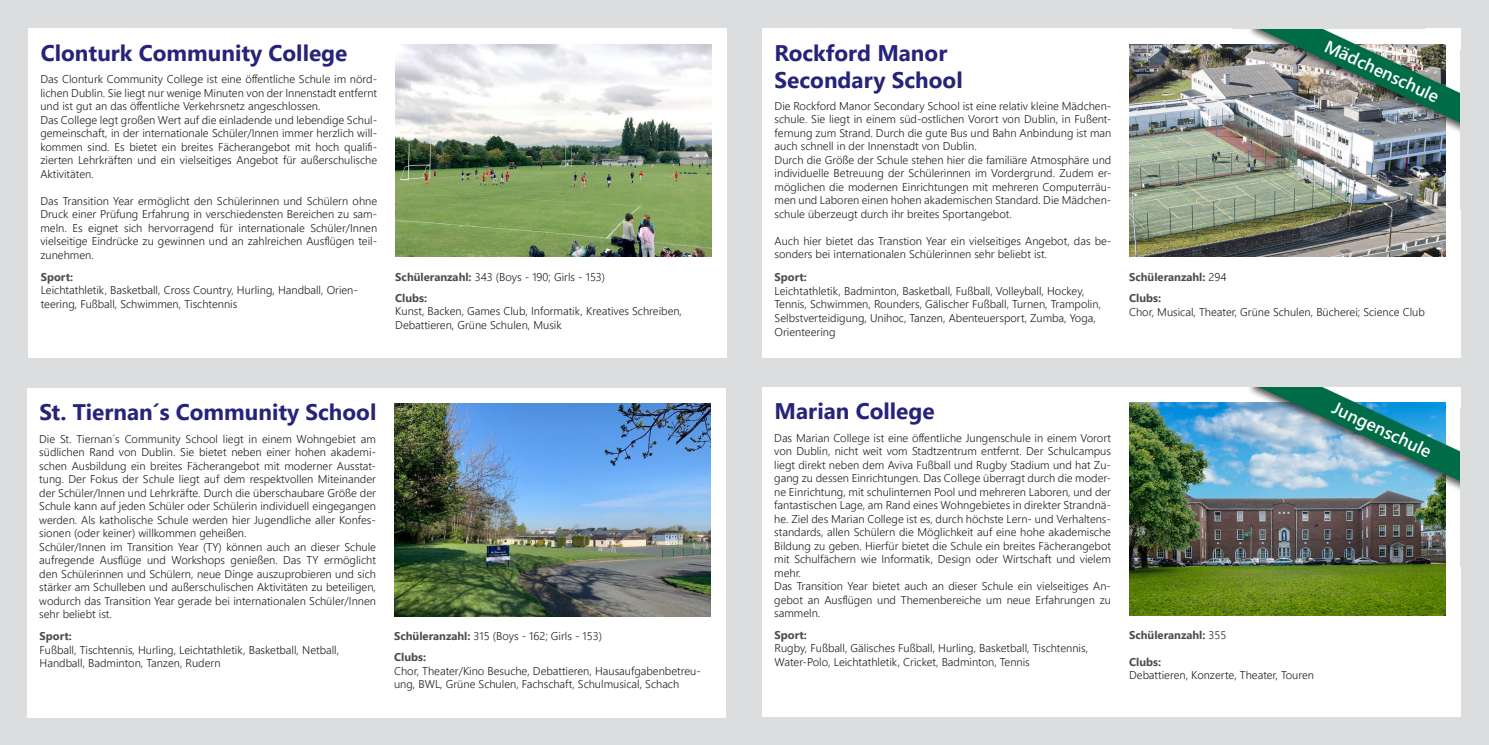
<style>
.page{position:relative;width:1489px;height:745px;background:#fff}
.page>*{position:absolute;margin:0;border:0;box-sizing:border-box;transform-origin:0 0}
.t1{font:700 22.5px "Segoe UI";color:#26237b}
.t2{font:600 17.5px "Segoe UI";color:#fff}
.t3{font:300 11.25px/13.5px "Segoe UI";color:#231f20;text-align:justify}
.t4{font:700 11.25px "Segoe UI";color:#4b4c4d}
.s1{font-weight:700;color:#4b4c4d}
.s2{font-weight:300;color:#231f20}
</style>
<div class="page">
<div style="left:0;top:0;width:1488px;height:744px;background:#dcdddf"></div>
<div style="left:27px;top:387px;width:698px;height:330px;background:#fff"></div>
<img style="left:394px;top:403px;width:316px;height:213px">
<div style="left:28px;top:28px;width:698px;height:330px;background:#fff"></div>
<img style="left:395px;top:44px;width:316px;height:212px">
<div style="left:762px;top:386px;width:698px;height:330px;background:#fff"></div>
<img style="left:1129px;top:402px;width:315px;height:212px">
<div style="left:1246px;top:358px;width:242px;height:142px;background:#231f20;opacity:.75"></div>
<svg style="left:1243px;top:355px;width:237px;height:130px"></svg>
<div style="left:1228px;top:358px;width:197px;height:28px;background:#dcdddf"></div>
<div style="left:1460px;top:408px;width:28px;height:158px;background:#dcdddf"></div>
<div style="left:762px;top:28px;width:698px;height:330px;background:#fff"></div>
<img style="left:1129px;top:44px;width:315px;height:212px">
<div style="left:1246px;top:0;width:242px;height:142px;background:#231f20;opacity:.75"></div>
<img style="left:1243px;top:0;width:237px;height:127px">
<div style="left:1232px;top:0;width:193px;height:28px;background:#dcdddf"></div>
<div style="left:1460px;top:50px;width:28px;height:158px;background:#dcdddf"></div>
<p class="t1" style="left:41px;top:31px;width:308px">Clonturk Community College</p>
<p class="t3" style="left:40px;top:71px;width:338px">Das Clonturk Community College ist eine öffentliche Schule im nörd&shy;lichen Dublin. Sie liegt nur wenige Minuten von der Innenstadt entfernt und ist gut an das öffentliche Verkehrsnetz angeschlossen.</p>
<p class="t3" style="left:40px;top:112px;width:338px">Das College legt großen Wert auf die einladende und lebendige Schul&shy;gemeinschaft, in der internationale Schüler/Innen immer herzlich will&shy;kommen sind. Es bietet ein breites Fächerangebot mit hoch qualifi&shy;zierten Lehrkräften und ein vielseitiges Angebot für außerschulische Aktivitäten.</p>
<p class="t3" style="left:40px;top:193px;width:338px">Das Transition Year ermöglicht den Schülerinnen und Schülern ohne Druck einer Prüfung Erfahrung in verschiedensten Bereichen zu sam&shy;meln. Es eignet sich hervorragend für internationale Schüler/Innen vielseitige Eindrücke zu gewinnen und an zahlreichen Ausflügen teil&shy;zunehmen.</p>
<p class="t4" style="left:41px;top:266px;width:34px">Sport:</p>
<p class="t3" style="left:41px;top:282px;width:319px">Leichtathletik, Basketball, Cross Country, Hurling, Handball, Orien&shy;teering, Fußball, Schwimmen, Tischtennis</p>
<p class="t3" style="left:395px;top:268px;width:211px"><span class="s1">Schüleranzahl:</span> 343 (Boys - 190; Girls - 153)</p>
<p class="t4" style="left:395px;top:287px;width:33px">Clubs:</p>
<p class="t3" style="left:395px;top:303px;width:288px">Kunst, Backen, Games Club, Informatik, Kreatives Schreiben,<br>Debattieren, Grüne Schulen, Musik</p>
<p class="t1" style="left:40px;top:391px;width:338px">St. Tiernan´s Community School</p>
<p class="t3" style="left:39px;top:430px;width:338px">Die St. Tiernan´s Community School liegt in einem Wohngebiet am südlichen Rand von Dublin. Sie bietet neben einer hohen akademi&shy;schen Ausbildung ein breites Fächerangebot mit moderner Ausstat&shy;tung. Der Fokus der Schule liegt auf dem respektvollen Miteinander der Schüler/Innen und Lehrkräfte. Durch die überschaubare Größe der Schule kann auf jeden Schüler oder Schülerin individuell eingegangen werden. Als katholische Schule werden hier Jugendliche aller Konfes&shy;sionen (oder keiner) willkommen geheißen.</p>
<p class="t3" style="left:39px;top:538px;width:338px">Schüler/Innen im Transition Year (TY) können auch an dieser Schule aufregende Ausflüge und Workshops genießen. Das TY ermöglicht den Schülerinnen und Schülern, neue Dinge auszuprobieren und sich stärker am Schulleben und außerschulischen Aktivitäten zu beteiligen, wodurch das Transition Year gerade bei internationalen Schüler/Innen sehr beliebt ist.</p>
<p class="t4" style="left:40px;top:625px;width:34px">Sport:</p>
<p class="t3" style="left:40px;top:641px;width:301px">Fußball, Tischtennis, Hurling, Leichtathletik, Basketball, Netball,<br>Handball, Badminton, Tanzen, Rudern</p>
<p class="t3" style="left:394px;top:627px;width:209px"><span class="s1">Schüleranzahl:</span> 315 (Boys - 162; Girls - 153)</p>
<p class="t4" style="left:394px;top:646px;width:33px">Clubs:</p>
<p class="t3" style="left:394px;top:662px;width:308px">Chor, Theater/Kino Besuche, Debattieren, Hausaufgabenbetreu&shy;ung, BWL, Grüne Schulen, Fachschaft, Schulmusical, Schach</p>
<p class="t1" style="left:774px;top:31px;width:174px">Rockford Manor</p>
<p class="t1" style="left:774px;top:58px;width:190px">Secondary School</p>
<p class="t3" style="left:774px;top:98px;width:338px">Die Rockford Manor Secondary School ist eine relativ kleine Mädchen&shy;schule. Sie liegt in einem süd-ostlichen Vorort von Dublin, in Fußent&shy;fernung zum Strand. Durch die gute Bus und Bahn Anbindung ist man auch schnell in der Innenstadt von Dublin.</p>
<p class="t3" style="left:774px;top:152px;width:338px">Durch die Größe der Schule stehen hier die familiäre Atmosphäre und individuelle Betreuung der Schülerinnen im Vordergrund. Zudem er&shy;möglichen die modernen Einrichtungen mit mehreren Computerräu&shy;men und Laboren einen hohen akademischen Standard. Die Mädchen&shy;schule überzeugt durch ihr breites Sportangebot.</p>
<p class="t3" style="left:774px;top:233px;width:338px">Auch hier bietet das Transtion Year ein vielseitiges Angebot, das be&shy;sonders bei internationalen Schülerinnen sehr beliebt ist.</p>
<p class="t4" style="left:774px;top:267px;width:34px">Sport:</p>
<p class="t3" style="left:774px;top:283px;width:328px;text-align:left">Leichtathletik, Badminton, Basketball, Fußball, Volleyball, Hockey, Tennis, Schwimmen, Rounders, Gälischer Fußball, Turnen, Trampolin, Selbstverteidigung, Unihoc, Tanzen, Abenteuersport, Zumba, Yoga, Orienteering</p>
<p class="t2" style="left:1332px;top:30px;width:125px;rotate:25deg">Mädchenschule</p>
<p class="t4" style="left:1129px;top:267px;width:99px">Schüleranzahl: <span class="s2">294</span></p>
<p class="t4" style="left:1129px;top:288px;width:33px">Clubs:</p>
<p class="t3" style="left:1129px;top:304px;width:297px">Chor, Musical, Theater, Grüne Schulen, Bücherei; Science Club</p>
<p class="t1" style="left:774px;top:389px;width:161px">Marian College</p>
<p class="t3" style="left:774px;top:429px;width:338px">Das Marian College ist eine öffentliche Jungenschule in einem Vorort von Dublin, nicht weit vom Stadtzentrum entfernt. Der Schulcampus liegt direkt neben dem Aviva Fußball und Rugby Stadium und hat Zu&shy;gang zu dessen Einrichtungen. Das College überragt durch die moder&shy;ne Einrichtung, mit schulinternen Pool und mehreren Laboren, und der fantastischen Lage, am Rand eines Wohngebietes in direkter Strandnä&shy;he. Ziel des Marian College ist es, durch höchste Lern- und Verhaltens&shy;standards, allen Schülern die Möglichkeit auf eine hohe akademische Bildung zu geben. Hierfür bietet die Schule ein breites Fächerangebot mit Schulfächern wie Informatik, Design oder Wirtschaft und vielem mehr.</p>
<p class="t3" style="left:774px;top:578px;width:338px">Das Transition Year bietet auch an dieser Schule ein vielseitiges An&shy;gebot an Ausflügen und Themenbereiche um neue Erfahrungen zu sammeln.</p>
<p class="t4" style="left:774px;top:623px;width:34px">Sport:</p>
<p class="t3" style="left:774px;top:640px;width:315px">Rugby, Fußball, Gälisches Fußball, Hurling, Basketball, Tischtennis,<br>Water-Polo, Leichtathletik, Cricket, Badminton, Tennis</p>
<p class="t2" style="left:1340px;top:391px;width:109px;rotate:25deg">Jungenschule</p>
<p class="t4" style="left:1129px;top:623px;width:99px">Schüleranzahl: <span class="s2">355</span></p>
<p class="t4" style="left:1129px;top:650px;width:33px">Clubs:</p>
<p class="t3" style="left:1129px;top:667px;width:186px">Debattieren, Konzerte, Theater, Touren</p>
</div>
